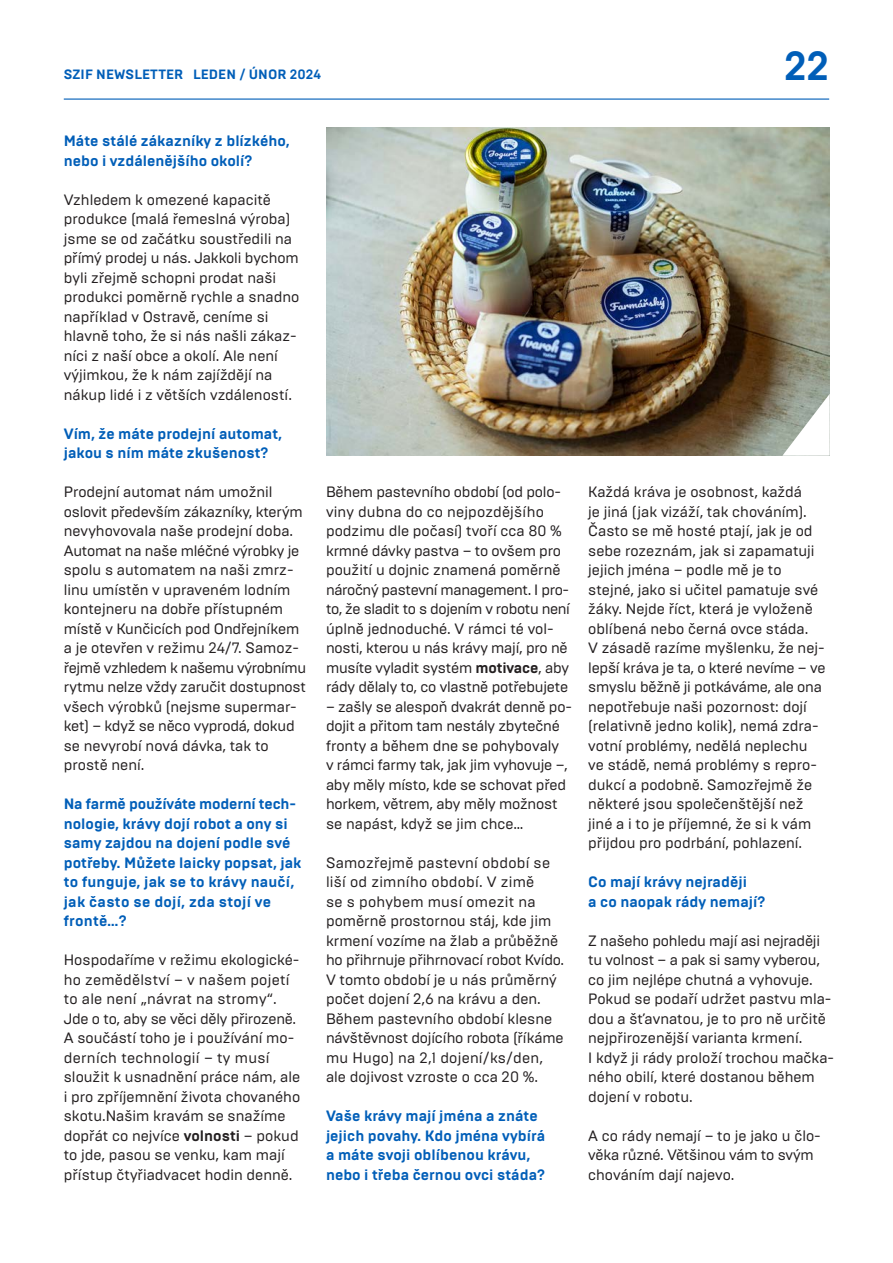
<style>
.page{position:relative;width:893px;height:1263px;background:#fff}
.page>*{position:absolute;margin:0;border:0;box-sizing:border-box;transform-origin:0 0}
.t1{font:700 40.5px "Brutal Type";color:#005eb8}
.TEXT_SAZBA{font:15px/19.5px "Brutal Type";color:#231f20}
.TEXT_SAZBA-2{font:700 15px/19.5px "Brutal Type";color:#005eb8}
.ZÁHLAVÍ{font:700 13.5px "Brutal Type";letter-spacing:.005em;color:#005eb8}
.s1{font-weight:700}
</style>
<div class="page">
<img style="left:326px;top:128px;width:503px;height:327px">
<svg style="left:782px;top:394px;width:48px;height:62px"></svg>
<hr style="left:64px;top:99px;width:765px;height:1px;background:#005eb8">
<p class="ZÁHLAVÍ" style="left:64px;top:66px;width:259px">SZIF NEWSLETTER LEDEN / ÚNOR 2024</p>
<h1 class="t1" style="left:784px;top:41px;width:47px">22</h1>
<p class="TEXT_SAZBA-2" style="left:64px;top:131px;width:227px">Máte stálé zákazníky z blízkého, nebo i vzdálenějšího okolí?</p>
<p class="TEXT_SAZBA" style="left:64px;top:190px;width:237px">Vzhledem k omezené kapacitě produkce (malá řemeslná výroba) jsme se od začátku soustředili na přímý prodej u nás. Jakkoli bychom byli zřejmě schopni prodat naši produkci poměrně rychle a snadno například v Ostravě, ceníme si hlavně toho, že si nás našli zákaz&shy;níci z naší obce a okolí. Ale není výjimkou, že k nám zajíždějí na nákup lidé i z větších vzdáleností.</p>
<p class="TEXT_SAZBA-2" style="left:64px;top:424px;width:220px">Vím, že máte prodejní automat, jakou s ním máte zkušenost?</p>
<p class="TEXT_SAZBA" style="left:64px;top:482px;width:244px">Prodejní automat nám umožnil oslovit především zákazníky, kterým nevyhovovala naše prodejní doba.<br>Automat na naše mléčné výrobky je spolu s automatem na naši zmrz&shy;linu umístěn v upraveném lodním kontejneru na dobře přístupném místě v Kunčicích pod Ondřejníkem a je otevřen v režimu 24/7. Samoz&shy;řejmě vzhledem k našemu výrobnímu rytmu nelze vždy zaručit dostupnost všech výrobků (nejsme supermar&shy;ket) – když se něco vyprodá, dokud se nevyrobí nová dávka, tak to prostě není.</p>
<p class="TEXT_SAZBA-2" style="left:64px;top:794px;width:239px">Na farmě používáte moderní tech&shy;nologie, krávy dojí robot a ony si samy zajdou na dojení podle své potřeby. Můžete laicky popsat, jak to funguje, jak se to krávy naučí, jak často se dojí, zda stojí ve frontě…?</p>
<p class="TEXT_SAZBA" style="left:64px;top:950px;width:237px">Hospodaříme v režimu ekologické&shy;ho zemědělství – v našem pojetí to ale není „návrat na stromy“.<br>Jde o to, aby se věci děly přirozeně.<br>A součástí toho je i používání mo-</p>
<p class="TEXT_SAZBA" style="left:64px;top:1048px;width:238px">derních technologií – ty musí sloužit k usnadnění práce nám, ale i pro zpříjemnění života chovaného skotu.Našim kravám se snažíme dopřát co nejvíce <span class="s1">volnosti</span> – pokud to jde, pasou se venku, kam mají přístup čtyřiadvacet hodin denně.</p>
<p class="TEXT_SAZBA" style="left:326px;top:482px;width:245px">Během pastevního období (od polo&shy;viny dubna do co nejpozdějšího podzimu dle počasí) tvoří cca 80 % krmné dávky pastva – to ovšem pro použití u dojnic znamená poměrně náročný pastevní management. I pro&shy;to, že sladit to s dojením v robotu není úplně jednoduché. V rámci té vol&shy;nosti, kterou u nás krávy mají, pro ně musíte vyladit systém <span class="s1">motivace</span>, aby rády dělaly to, co vlastně potřebujete</p>
<p class="TEXT_SAZBA" style="left:326px;top:697px;width:247px">– zašly se alespoň dvakrát denně po&shy;dojit a přitom tam nestály zbytečné fronty a během dne se pohybovaly<br>v rámci farmy tak, jak jim vyhovuje –, aby měly místo, kde se schovat před horkem, větrem, aby měly možnost se napást, když se jim chce…</p>
<p class="TEXT_SAZBA" style="left:326px;top:853px;width:240px">Samozřejmě pastevní období se liší od zimního období. V zimě<br>se s pohybem musí omezit na poměrně prostornou stáj, kde jim krmení vozíme na žlab a průběžně ho přihrnuje přihrnovací robot Kvído.<br>V tomto období je u nás průměrný počet dojení 2,6 na krávu a den.<br>Během pastevního období klesne návštěvnost dojícího robota (říkáme mu Hugo) na 2,1 dojení/ks/den, ale dojivost vzroste o cca 20 %.</p>
<p class="TEXT_SAZBA-2" style="left:326px;top:1106px;width:221px">Vaše krávy mají jména a znáte jejich povahy. Kdo jména vybírá a máte svoji oblíbenou krávu, nebo i třeba černou ovci stáda?</p>
<p class="TEXT_SAZBA" style="left:588px;top:482px;width:239px">Každá kráva je osobnost, každá<br>je jiná (jak vizáží, tak chováním).<br>Často se mě hosté ptají, jak je od sebe rozeznám, jak si zapamatuji jejich jména – podle mě je to stejné, jako si učitel pamatuje své žáky. Nejde říct, která je vyloženě oblíbená nebo černá ovce stáda.<br>V zásadě razíme myšlenku, že nej&shy;lepší kráva je ta, o které nevíme – ve smyslu běžně ji potkáváme, ale ona nepotřebuje naši pozornost: dojí (relativně jedno kolik), nemá zdra&shy;votní problémy, nedělá neplechu ve stádě, nemá problémy s repro&shy;dukcí a podobně. Samozřejmě že některé jsou společenštější než jiné a i to je příjemné, že si k vám přijdou pro podrbání, pohlazení.</p>
<p class="TEXT_SAZBA-2" style="left:588px;top:872px;width:179px">Co mají krávy nejraději<br>a co naopak rády nemají?</p>
<p class="TEXT_SAZBA" style="left:588px;top:931px;width:247px">Z našeho pohledu mají asi nejraději tu volnost – a pak si samy vyberou, co jim nejlépe chutná a vyhovuje.<br>Pokud se podaří udržet pastvu mla&shy;dou a šťavnatou, je to pro ně určitě nejpřirozenější varianta krmení.<br>I když ji rády proloží trochou mačka&shy;ného obilí, které dostanou během</p>
<p class="TEXT_SAZBA" style="left:588px;top:1087px;width:106px">dojení v robotu.</p>
<p class="TEXT_SAZBA" style="left:588px;top:1126px;width:234px">A co rády nemají – to je jako u člo&shy;věka různé. Většinou vám to svým chováním dají najevo.</p>
</div>
